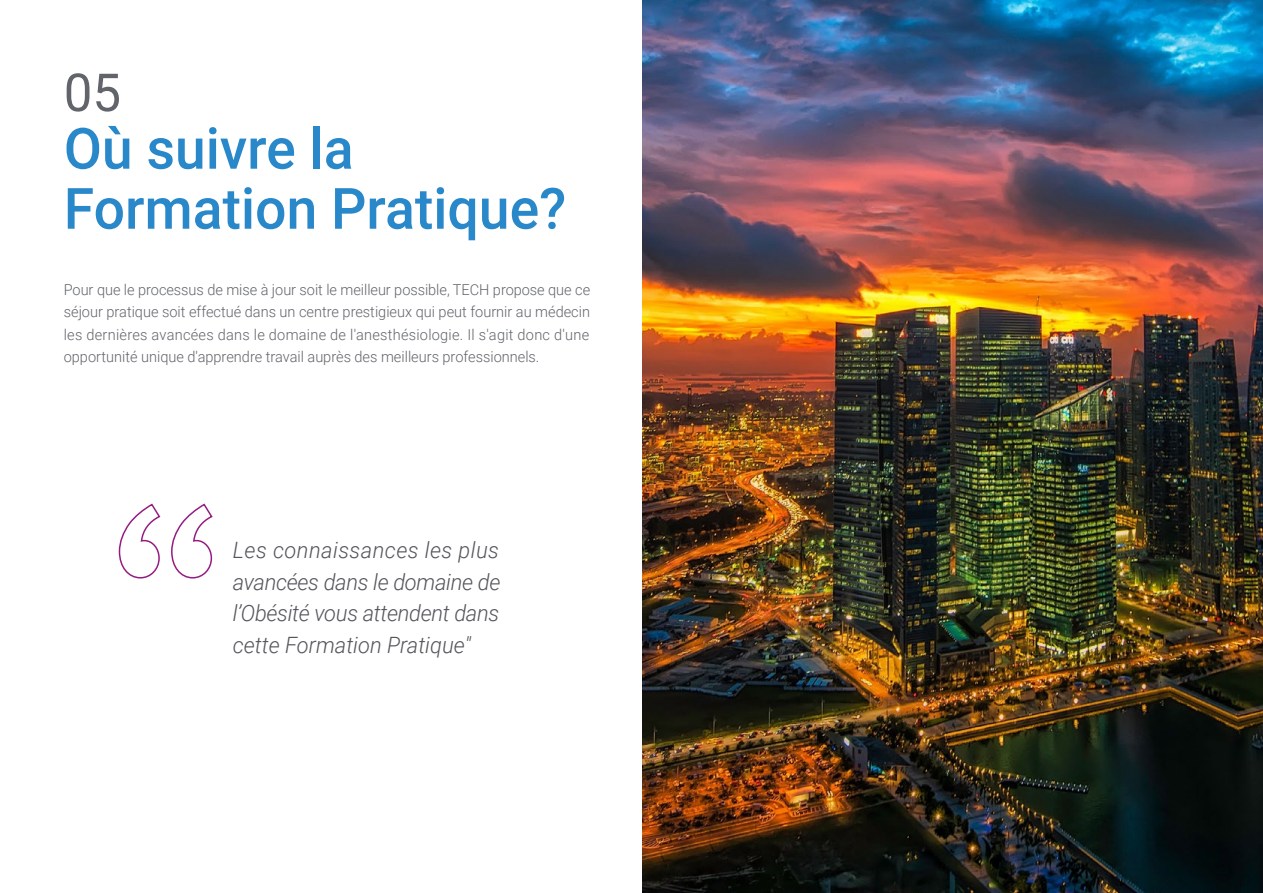
<style>
.page{position:relative;width:1263px;height:893px;background:#fff}
.page>*{position:absolute;margin:0;border:0;box-sizing:border-box;transform-origin:0 0}
.t1{font:500 57px/60px "Roboto";color:#2988c9}
.t2{font:52.5px "Roboto";color:#61646a}
.t3{font:italic 300 22.5px/31.5px "Roboto";letter-spacing:-.015em;color:#52555b;text-align:justify}
.t4{font:300 15px/22.5px "Roboto";color:#61646a;text-align:justify}
</style>
<div class="page">
<svg style="left:118px;top:503px;width:95px;height:76px"></svg>
<img style="left:642px;top:0;width:621px;height:893px">
<h2 class="t2" style="left:64px;top:56px;width:59px">05</h2>
<h1 class="t1" style="left:64px;top:116px;width:504px">Où suivre la<br>Formation Pratique?</h1>
<p class="t4" style="left:64px;top:277px;width:528px">Pour que le processus de mise à jour soit le meilleur possible, TECH propose que ce séjour pratique soit effectué dans un centre prestigieux qui peut fournir au médecin les dernières avancées dans le domaine de l'anesthésiologie. Il s'agit donc d'une opportunité unique d'apprendre travail auprès des meilleurs professionnels.</p>
<h3 class="t3" style="left:233px;top:533px;width:269px">Les connaissances les plus avancées dans le domaine de l’Obésité vous attendent dans cette Formation Pratique"</h3>
</div>
